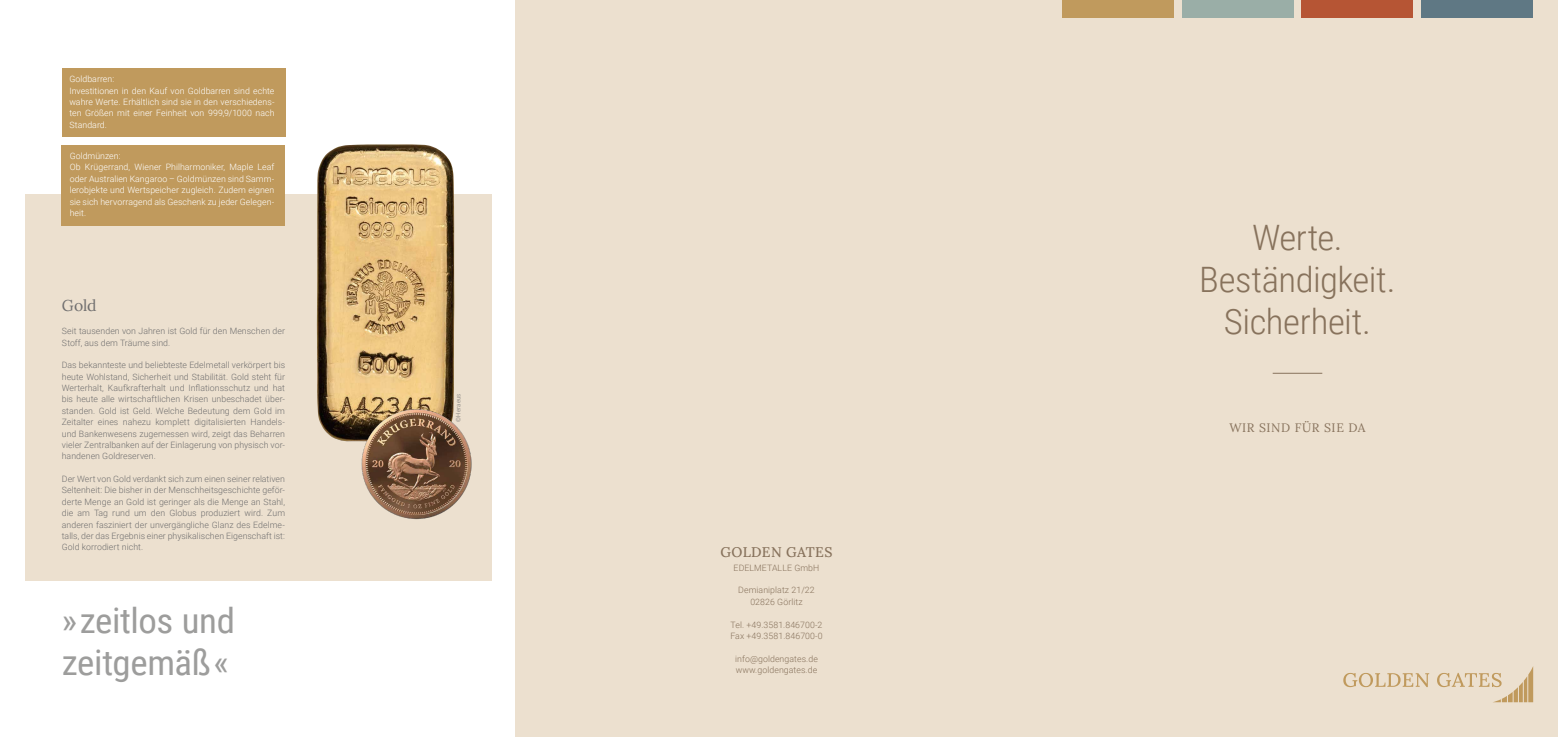
<style>
.page{position:relative;width:1558px;height:737px;background:#fff}
.page>*{position:absolute;margin:0;border:0;box-sizing:border-box;transform-origin:0 0}
.t1{font:300 35px/42px "Roboto Condensed";letter-spacing:-.015em;color:#87725c;text-align:center;scale:1.05 1}
.t2{font:35px/42px "Roboto Condensed";letter-spacing:-.01em;color:#9d9d9c;scale:1.05 1}
.t3{font:15.75px "Lora";color:#706f6f}
.t4{font:500 14px "Lora";letter-spacing:.02em;color:#87725c}
.t5{font:12.25px "Lora";letter-spacing:.05em;color:#87725c}
.t6{font:300 8.75px/11.4px "Roboto";letter-spacing:.005em;color:#706f6f;text-align:justify}
.t7{font:300 8.75px/11.4px "Roboto";letter-spacing:.005em;color:#fff}
.t8{font:300 8.75px/11.4px "Roboto";letter-spacing:.01em;color:#87725c}
.t9{font:300 6.12px "Roboto";letter-spacing:.02em;color:#706f6f}
</style>
<div class="page">
<div style="left:25px;top:194px;width:466px;height:386px;background:#ece0cf"></div>
<div style="left:516px;top:0;width:1042px;height:737px;background:#ece0cf"></div>
<svg style="left:1343px;top:673px;width:86px;height:14px"></svg>
<svg style="left:1437px;top:667px;width:96px;height:35px"></svg>
<div style="left:1062px;top:0;width:111px;height:17px;background:#c09a5d"></div>
<div style="left:1181px;top:0;width:112px;height:17px;background:#9aaea7"></div>
<div style="left:1301px;top:0;width:112px;height:17px;background:#b65534"></div>
<div style="left:1421px;top:0;width:112px;height:17px;background:#5f7884"></div>
<hr style="left:1272px;top:373px;width:50px;height:1px;background:#87725c">
<img style="left:317px;top:144px;width:137px;height:297px">
<div style="left:62px;top:145px;width:223px;height:81px;background:#c09a5d"></div>
<div style="left:62px;top:68px;width:223px;height:68px;background:#c09a5d"></div>
<img style="left:358px;top:406px;width:114px;height:114px">
<p class="t7" style="left:69px;top:73px;width:207px">Goldbarren:<br>Investitionen in den Kauf von Goldbarren sind echte wahre Werte. Erhältlich sind sie in den verschiedens&shy;ten Größen mit einer Feinheit von 999,9/1000 nach Standard.</p>
<p class="t7" style="left:70px;top:150px;width:206px">Goldmünzen:<br>Ob Krügerrand, Wiener Philharmoniker, Maple Leaf oder Australien Kangaroo – Goldmünzen sind Samm&shy;lerobjekte und Wertspeicher zugleich. Zudem eignen sie sich hervorragend als Geschenk zu jeder Gelegen&shy;heit.</p>
<h2 class="t3" style="left:62px;top:294px;width:36px">Gold</h2>
<p class="t6" style="left:62px;top:325px;width:225px">Seit tausenden von Jahren ist Gold für den Menschen der<br>Stoff, aus dem Träume sind.</p>
<p class="t6" style="left:62px;top:359px;width:225px">Das bekannteste und beliebteste Edelmetall verkörpert bis heute Wohlstand, Sicherheit und Stabilität. Gold steht für Werterhalt, Kaufkrafterhalt und Inflationsschutz und hat bis heute alle wirtschaftlichen Krisen unbeschadet über&shy;standen. Gold ist Geld. Welche Bedeutung dem Gold im Zeitalter eines nahezu komplett digitalisierten Handels&shy;und Bankenwesens zugemessen wird, zeigt das Beharren vieler Zentralbanken auf der Einlagerung von physisch vor&shy;handenen Goldreserven.</p>
<p class="t6" style="left:62px;top:473px;width:225px">Der Wert von Gold verdankt sich zum einen seiner relativen Seltenheit: Die bisher in der Menschheitsgeschichte geför&shy;derte Menge an Gold ist geringer als die Menge an Stahl, die am Tag rund um den Globus produziert wird. Zum anderen fasziniert der unvergängliche Glanz des Edelme&shy;talls, der das Ergebnis einer physikalischen Eigenschaft ist:<br>Gold korrodiert nicht.</p>
<h1 class="t2" style="left:62px;top:598px;width:166px">»zeitlos und zeitgemäß«</h1>
<p class="t9" style="left:454px;top:422px;width:30px;rotate:-90deg">©Heraeus</p>
<h3 class="t4" style="left:720px;top:541px;width:113px">GOLDEN GATES</h3>
<p class="t8" style="left:733px;top:561px;width:87px">EDELMETALLE GmbH</p>
<p class="t8" style="left:738px;top:584px;width:78px;text-align:center">Demianiplatz 21/22<br>02826 Görlitz</p>
<p class="t8" style="left:730px;top:618px;width:94px">Tel. +49.3581.846700-2<br>Fax +49.3581.846700-0</p>
<p class="t8" style="left:735px;top:652px;width:84px">info@goldengates.de www.goldengates.de</p>
<h1 class="t1" style="left:1199px;top:215px;width:188px">Werte.<br>Beständigkeit.<br>Sicherheit.</h1>
<h3 class="t5" style="left:1229px;top:418px;width:138px">WIR SIND FÜR SIE DA</h3>
</div>
